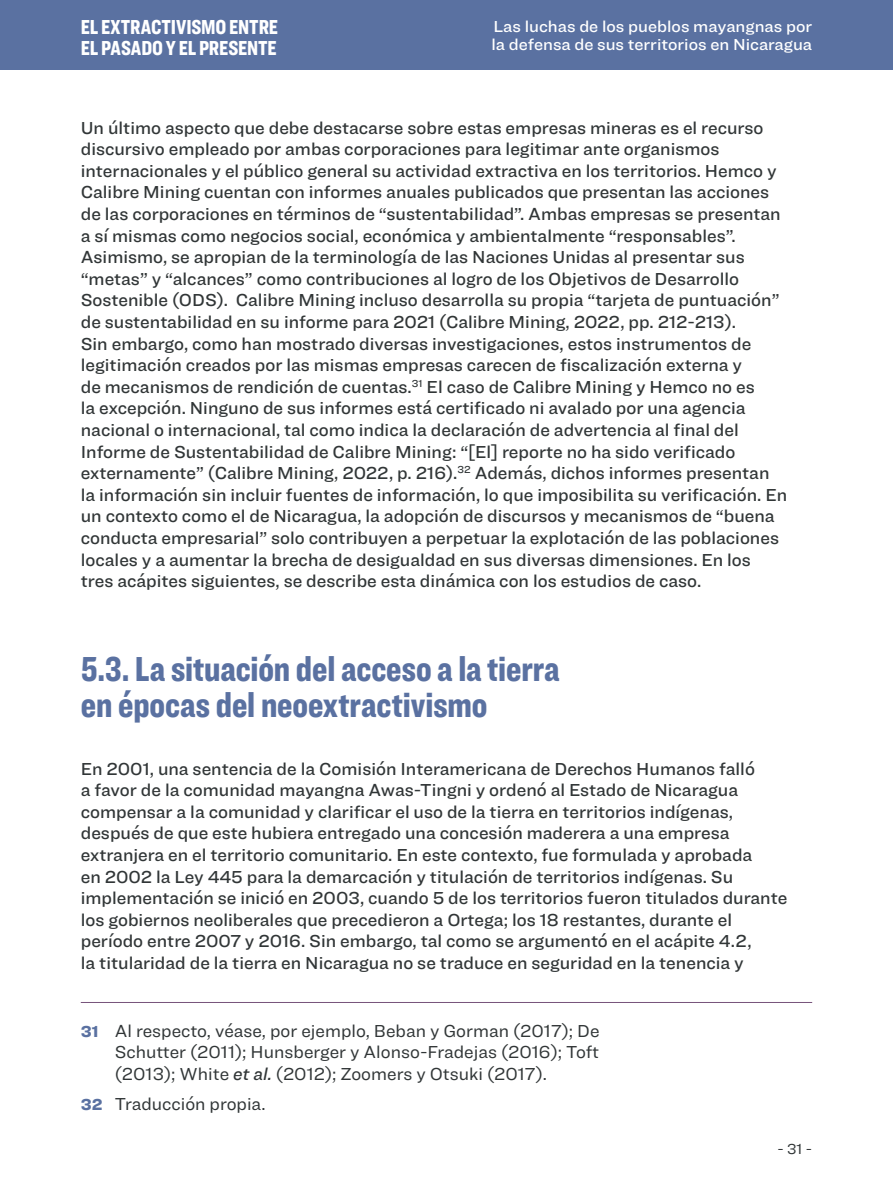
<style>
.page{position:relative;width:893px;height:1191px;background:#fff}
.page>*{position:absolute;margin:0;border:0;box-sizing:border-box;transform-origin:0 0}
.t1{font:900 36px/36px "Ringside Compressed";color:#5a71a1}
.t2{font:900 21px/21px "Ringside Compressed";letter-spacing:-.005em;color:#fff}
.t3{font:500 18px/21.6px "Ringside";color:#313637}
.notas_al_pie{font:18px/21.6px "Ringside";color:#313637;text-align:justify}
.t4{font:500 16.5px/18px "Ringside";color:#fff}
.t5{font:15px "Ringside";color:#313637}
.s1{font-weight:900;font-size:16.5px;color:#5a71a1}
.s2{font-weight:500;font-style:italic}
</style>
<div class="page">
<div style="left:0;top:0;width:893px;height:69px;background:#5a71a1"></div>
<hr style="left:81px;top:1002px;width:731px;height:1px;background:#76537a">
<p class="t2" style="left:81px;top:16px;width:199px">EL EXTRACTIVISMO ENTRE<br>EL PASADO Y EL PRESENTE</p>
<p class="t4" style="left:491px;top:17px;width:322px">Las luchas de los pueblos mayangnas por la defensa de sus territorios en Nicaragua</p>
<p class="t3" style="left:81px;top:116px;width:708px">Un último aspecto que debe destacarse sobre estas empresas mineras es el recurso discursivo empleado por ambas corporaciones para legitimar ante organismos internacionales y el público general su actividad extractiva en los territorios. Hemco y Calibre Mining cuentan con informes anuales publicados que presentan las acciones de las corporaciones en términos de “sustentabilidad”. Ambas empresas se presentan a sí mismas como negocios social, económica y ambientalmente “responsables”.<br>Asimismo, se apropian de la terminología de las Naciones Unidas al presentar sus “metas” y “alcances” como contribuciones al logro de los Objetivos de Desarrollo Sostenible (ODS). Calibre Mining incluso desarrolla su propia “tarjeta de puntuación” de sustentabilidad en su informe para 2021 (Calibre Mining, 2022, pp. 212-213).<br>Sin embargo, como han mostrado diversas investigaciones, estos instrumentos de legitimación creados por las mismas empresas carecen de fiscalización externa y<br>de mecanismos de rendición de cuentas.<sup>31</sup> El caso de Calibre Mining y Hemco no es<br>la excepción. Ninguno de sus informes está certificado ni avalado por una agencia nacional o internacional, tal como indica la declaración de advertencia al final del Informe de Sustentabilidad de Calibre Mining: “[El] reporte no ha sido verificado externamente” (Calibre Mining, 2022, p. 216).<sup>32</sup> Además, dichos informes presentan la información sin incluir fuentes de información, lo que imposibilita su verificación. En un contexto como el de Nicaragua, la adopción de discursos y mecanismos de “buena conducta empresarial” solo contribuyen a perpetuar la explotación de las poblaciones locales y a aumentar la brecha de desigualdad en sus diversas dimensiones. En los tres acápites siguientes, se describe esta dinámica con los estudios de caso.</p>
<p class="t1" style="left:81px;top:649px;width:480px">5.3. La situación del acceso a la tierra en épocas del neoextractivismo</p>
<p class="t3" style="left:81px;top:757px;width:708px">En 2001, una sentencia de la Comisión Interamericana de Derechos Humanos falló<br>a favor de la comunidad mayangna Awas-Tingni y ordenó al Estado de Nicaragua compensar a la comunidad y clarificar el uso de la tierra en territorios indígenas, después de que este hubiera entregado una concesión maderera a una empresa extranjera en el territorio comunitario. En este contexto, fue formulada y aprobada<br>en 2002 la Ley 445 para la demarcación y titulación de territorios indígenas. Su implementación se inició en 2003, cuando 5 de los territorios fueron titulados durante los gobiernos neoliberales que precedieron a Ortega; los 18 restantes, durante el período entre 2007 y 2016. Sin embargo, tal como se argumentó en el acápite 4.2,<br>la titularidad de la tierra en Nicaragua no se traduce en seguridad en la tenencia y</p>
<p class="notas_al_pie" style="left:115px;top:1019px;width:486px;text-indent:-34px"><span class="s1">31</span> Al respecto, véase, por ejemplo, Beban y Gorman (2017); De Schutter (2011); Hunsberger y Alonso-Fradejas (2016); Toft (2013); White <span class="s2">et al.</span> (2012); Zoomers y Otsuki (2017).</p>
<p class="notas_al_pie" style="left:81px;top:1092px;width:186px"><span class="s1">32</span> Traducción propia.</p>
<p class="t5" style="left:777px;top:1138px;width:36px">- 31 -</p>
</div>
